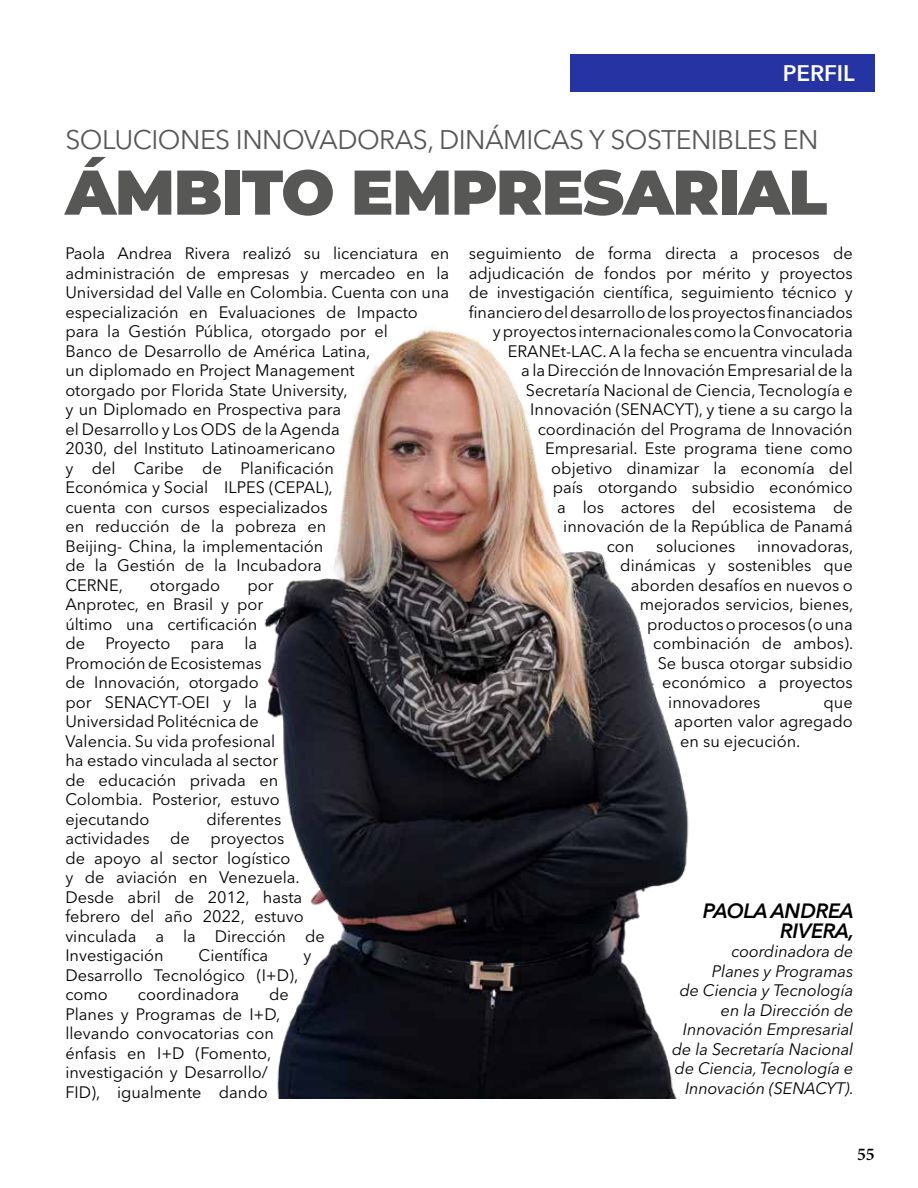
<style>
.page{position:relative;width:918px;height:1188px;background:#fff}
.page>*{position:absolute;margin:0;border:0;box-sizing:border-box;transform-origin:0 0}
.t1{font:900 63px "Montserrat";letter-spacing:-.02em;color:#575756}
.t2{font:26.7px "Avenir Next LT Pro";letter-spacing:-.02em;color:#575756}
.t3{font:600 22.5px "Avenir Next";letter-spacing:-.005em;color:#fff}
.t4{font:italic 600 20.7px/19.5px "Avenir Next";letter-spacing:-.02em;color:#000;text-align:right}
.t5{font:600 18px "Minion Pro";color:#000}
.t6{font:16.5px/19.5px "Avenir Next LT Pro";color:#000}
.t7{font:italic 16.5px/19.5px "Avenir Next LT Pro";letter-spacing:-.005em;color:#000;text-align:right}
</style>
<div class="page">
<div style="left:570px;top:54px;width:305px;height:38px;background:#2633a3"></div>
<img style="left:264px;top:329px;width:425px;height:769px">
<h3 class="t3" style="left:783px;top:54px;width:73px">PERFIL</h3>
<h2 class="t2" style="left:65px;top:123px;width:755px">SOLUCIONES INNOVADORAS, DINÁMICAS Y SOSTENIBLES EN</h2>
<h1 class="t1" style="left:65px;top:145px;width:763px">ÁMBITO EMPRESARIAL</h1>
<p class="t6" style="left:65px;top:244px;width:386px">Paola Andrea Rivera realizó su licenciatura en administración de empresas y mercadeo en la Universidad del Valle en Colombia. Cuenta con una especialización en Evaluaciones de Impacto para la Gestión Pública, otorgado por el<br>Banco de Desarrollo de América Latina,<br>un diplomado en Project Management<br>otorgado por Florida State University,<br>y un Diplomado en Prospectiva para<br>el Desarrollo y Los ODS de la Agenda<br>2030, del Instituto Latinoamericano<br>y del Caribe de Planificación<br>Económica y Social ILPES (CEPAL),<br>cuenta con cursos especializados<br>en reducción de la pobreza en<br>Beijing- China, la implementación<br>de la Gestión de la Incubadora<br>CERNE,</p>
<p class="t6" style="left:150px;top:575px;width:72px">otorgado</p>
<p class="t6" style="left:65px;top:575px;width:216px;text-indent:182px">por<br>Anprotec, en Brasil y por último una certificación de Proyecto para la<br>Promoción de Ecosistemas de Innovación, otorgado por SENACYT-OEI y la<br>Universidad Politécnica de<br>Valencia. Su vida profesional ha estado vinculada al sector de educación privada en<br>Colombia. Posterior, estuvo ejecutando</p>
<p class="t6" style="left:65px;top:809px;width:261px;text-indent:141px">diferentes actividades de proyectos<br>de apoyo al sector logístico<br>y de aviación en Venezuela.<br>Desde abril de 2012, hasta febrero del año 2022, estuvo vinculada a la Dirección de<br>Investigación</p>
<p class="t6" style="left:199px;top:946px;width:71px">Científica</p>
<p class="t6" style="left:303px;top:946px;width:9px">y</p>
<p class="t6" style="left:65px;top:965px;width:234px">Desarrollo Tecnológico (I+D), como</p>
<p class="t6" style="left:65px;top:985px;width:225px;text-indent:204px">de<br>Planes y Programas de I+D, llevando convocatorias con énfasis en I+D (Fomento, investigación y Desarrollo/<br>FID), igualmente dando</p>
<p class="t6" style="left:138px;top:985px;width:103px">coordinadora</p>
<p class="t6" style="left:469px;top:244px;width:386px">seguimiento de forma directa a procesos de</p>
<p class="t6" style="left:469px;top:263px;width:386px">adjudicación de fondos por mérito y proyectos</p>
<p class="t6" style="left:469px;top:283px;width:386px">de investigación científica, seguimiento técnico y</p>
<p class="t6" style="left:469px;top:302px;width:386px">financiero del desarrollo de los proyectos financiados</p>
<p class="t6" style="left:493px;top:322px;width:361px">y proyectos internacionales como la Convocatoria</p>
<p class="t6" style="left:508px;top:341px;width:346px">ERANEt-LAC. A la fecha se encuentra vinculada</p>
<p class="t6" style="left:521px;top:361px;width:333px">a la Dirección de Innovación Empresarial de la</p>
<p class="t6" style="left:526px;top:380px;width:328px">Secretaría Nacional de Ciencia, Tecnología e</p>
<p class="t6" style="left:530px;top:400px;width:324px">Innovación (SENACYT), y tiene a su cargo la</p>
<p class="t6" style="left:538px;top:419px;width:316px">coordinación del Programa de Innovación</p>
<p class="t6" style="left:545px;top:439px;width:309px">Empresarial. Este programa tiene como</p>
<p class="t6" style="left:551px;top:458px;width:303px">objetivo dinamizar la economía del</p>
<p class="t6" style="left:553px;top:478px;width:302px">país otorgando subsidio económico</p>
<p class="t6" style="left:557px;top:497px;width:297px">a los actores del ecosistema de</p>
<p class="t6" style="left:563px;top:517px;width:291px">innovación de la República de Panamá</p>
<p class="t6" style="left:607px;top:536px;width:29px">con</p>
<p class="t6" style="left:656px;top:536px;width:81px">soluciones</p>
<p class="t6" style="left:757px;top:536px;width:98px">innovadoras,</p>
<p class="t6" style="left:620px;top:556px;width:234px">dinámicas y sostenibles que</p>
<p class="t6" style="left:631px;top:575px;width:223px">aborden desafíos en nuevos o</p>
<p class="t6" style="left:640px;top:595px;width:215px">mejorados servicios, bienes,</p>
<p class="t6" style="left:647px;top:614px;width:207px">productos o procesos (o una</p>
<p class="t6" style="left:653px;top:634px;width:202px">combinación de ambos).</p>
<p class="t6" style="left:658px;top:653px;width:197px">Se busca otorgar subsidio</p>
<p class="t6" style="left:662px;top:673px;width:192px">económico a proyectos</p>
<p class="t6" style="left:668px;top:692px;width:94px">innovadores</p>
<p class="t6" style="left:824px;top:692px;width:31px">que</p>
<p class="t6" style="left:674px;top:712px;width:180px">aporten valor agregado</p>
<p class="t6" style="left:680px;top:731px;width:122px">en su ejecución.</p>
<p class="t4" style="left:703px;top:901px;width:153px">PAOLA ANDREA<br>RIVERA,</p>
<p class="t7" style="left:672px;top:942px;width:183px">coordinadora de<br>Planes y Programas<br>de Ciencia y Tecnología en la Dirección de<br>Innovación Empresarial de la Secretaría Nacional de Ciencia, Tecnología e<br>Innovación (SENACYT).</p>
<p class="t5" style="left:857px;top:1142px;width:19px">55</p>
</div>
